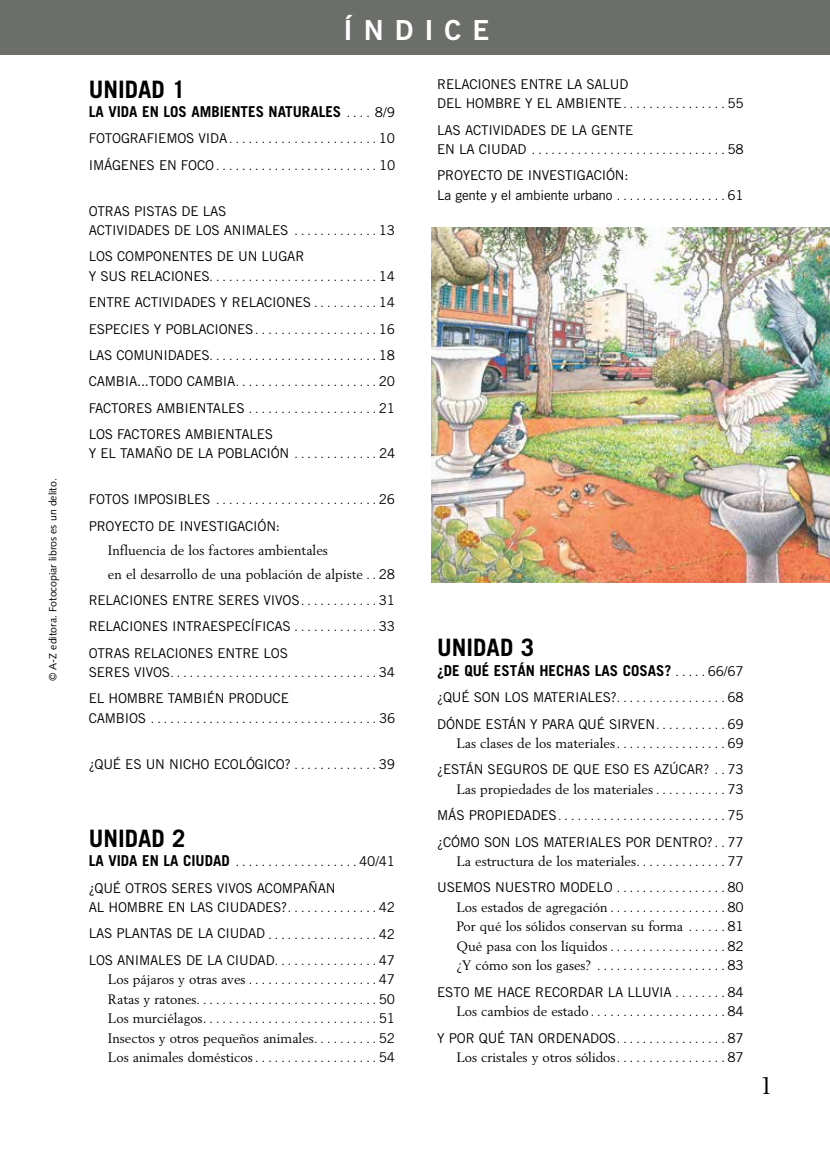
<style>
.page{position:relative;width:830px;height:1149px;background:#fff}
.page>*{position:absolute;margin:0;border:0;box-sizing:border-box;transform-origin:0 0}
.t1{font:27.6px "Trade Gothic LT Std Bd 2";letter-spacing:.4em;color:#fff}
.t2{font:700 24px "Trade Gothic";color:#000}
.t3{font:24px "Berling LT Std";color:#000}
.t4{font:700 15px "Trade Gothic";color:#000}
.t5{font:13.5px/26.2px "Trade Gothic LT Std";letter-spacing:-.015em;color:#000}
.t6{font:13.5px/19.5px "Berling LT Std";color:#000}
.t7{font:11.25px/19.5px "Trade Gothic LT Std";color:#000}
.t8{font:10.5px "Syntax";color:#000}
.s1{font-family:"Trade Gothic LT Std";font-weight:400;font-size:11.25px}
.s2{font-family:"Trade Gothic LT Std";font-weight:400;font-size:13.5px}
.s3{font-size:13.5px}
.s4{font-size:11.25px}
.s5{font-family:"Trade Gothic LT Std";font-size:11.25px}
.s6{font-family:"Trade Gothic LT Std"}
.s7{font-family:"Trade Gothic";font-weight:700;font-size:15px}
.s8{font-family:"Berling LT Std";font-size:13.5px}
</style>
<div class="page">
<img style="left:431px;top:227px;width:398px;height:355px">
<div style="left:0;top:0;width:829px;height:54px;background:#6b6e69"></div>
<p class="t8" style="left:46px;top:681px;width:204px;rotate:-90deg">© A-Z editora. Fotocopiar libros es un delito.</p>
<h1 class="t1" style="left:343px;top:13px;width:147px">ÍNDICE</h1>
<h2 class="t2" style="left:89px;top:74px;width:98px">UNIDAD 1</h2>
<p class="t4" style="left:89px;top:102px;width:308px">LA VIDA EN LOS AMBIENTES NATURALES <span class="s1">. . . .</span> <span class="s2">8/9</span></p>
<p class="t7" style="left:89px;top:129px;width:308px"><span class="s3">FOTOGRAFIEMOS VIDA</span> . . . . . . . . . . . . . . . . . . . . . . <span class="s3">10</span></p>
<p class="t7" style="left:89px;top:156px;width:308px"><span class="s3">IMÁGENES EN FOCO</span> . . . . . . . . . . . . . . . . . . . . . . . . <span class="s3">10</span></p>
<p class="t5" style="left:89px;top:201px;width:308px;line-height:19.5px">OTRAS PISTAS DE LAS<br>ACTIVIDADES DE LOS ANIMALES <span class="s4">. . . . . . . . . . . .</span> 13</p>
<p class="t5" style="left:89px;top:243px;width:217px">LOS COMPONENTES DE UN LUGAR</p>
<p class="t7" style="left:89px;top:267px;width:308px"><span class="s3">Y SUS RELACIONES</span> . . . . . . . . . . . . . . . . . . . . . . . . . <span class="s3">14</span></p>
<p class="t5" style="left:89px;top:289px;width:308px">ENTRE ACTIVIDADES Y RELACIONES <span class="s4">. . . . . . . . .</span> 14<br>ESPECIES Y POBLACIONES <span class="s4">. . . . . . . . . . . . . . . . . .</span> 16</p>
<p class="t7" style="left:89px;top:346px;width:308px"><span class="s3">LAS COMUNIDADES</span> . . . . . . . . . . . . . . . . . . . . . . . . . <span class="s3">18</span></p>
<p class="t5" style="left:89px;top:368px;width:308px;text-align:justify">CAMBIA...TODO CAMBIA <span class="s4">. . . . . . . . . . . . . . . . . . . . .</span> 20<br>FACTORES AMBIENTALES <span class="s4">. . . . . . . . . . . . . . . . . . .</span> 21<br>LOS FACTORES AMBIENTALES</p>
<p class="t5" style="left:89px;top:440px;width:308px">Y EL TAMAÑO DE LA POBLACIÓN <span class="s4">. . . . . . . . . . . .</span> 24</p>
<p class="t7" style="left:89px;top:490px;width:308px"><span class="s3">FOTOS IMPOSIBLES</span> . . . . . . . . . . . . . . . . . . . . . . . . <span class="s3">26</span></p>
<p class="t5" style="left:89px;top:512px;width:193px">PROYECTO DE INVESTIGACIÓN:</p>
<p class="t6" style="left:108px;top:537px;width:289px;line-height:24px">Influencia de los factores ambientales<br>en el desarrollo de una población de alpiste <span class="s5">.</span> <span class="s6">28</span></p>
<p class="t5" style="left:89px;top:586px;width:308px;text-align:justify">RELACIONES ENTRE SERES VIVOS <span class="s4">. . . . . . . . . . .</span> 31<br>RELACIONES INTRAESPECÍFICAS <span class="s4">. . . . . . . . . . . .</span> 33<br>OTRAS RELACIONES ENTRE LOS</p>
<p class="t7" style="left:89px;top:663px;width:308px"><span class="s3">SERES VIVOS</span> . . . . . . . . . . . . . . . . . . . . . . . . . . . . . . . <span class="s3">34</span></p>
<p class="t5" style="left:89px;top:685px;width:201px">EL HOMBRE TAMBIÉN PRODUCE</p>
<p class="t7" style="left:89px;top:708px;width:308px"><span class="s3">CAMBIOS</span> . . . . . . . . . . . . . . . . . . . . . . . . . . . . . . . . . . <span class="s3">36</span></p>
<p class="t5" style="left:89px;top:750px;width:308px">¿QUÉ ES UN NICHO ECOLÓGICO? <span class="s4">. . . . . . . . . . . .</span> 39</p>
<h2 class="t2" style="left:89px;top:823px;width:98px">UNIDAD 2</h2>
<p class="t7" style="left:89px;top:852px;width:308px"><span class="s7">LA VIDA EN LA CIUDAD</span> . . . . . . . . . . . . . . . . . . <span class="s3">40/41</span></p>
<p class="t5" style="left:89px;top:877px;width:308px;line-height:19.5px">¿QUÉ OTROS SERES VIVOS ACOMPAÑAN<br>AL HOMBRE EN LAS CIUDADES? <span class="s4">. . . . . . . . . . . . .</span> 42</p>
<p class="t5" style="left:89px;top:920px;width:308px">LAS PLANTAS DE LA CIUDAD <span class="s4">. . . . . . . . . . . . . . . .</span> 42<br>LOS ANIMALES DE LA CIUDAD <span class="s4">. . . . . . . . . . . . . . .</span> 47</p>
<p class="t6" style="left:108px;top:969px;width:289px">Los pájaros y otras aves<span class="s5">....................</span><span class="s6">47</span></p>
<p class="t7" style="left:108px;top:989px;width:289px"><span class="s8">Ratas y ratones</span> . . . . . . . . . . . . . . . . . . . . . . . . . . . <span class="s3">50<br></span><span class="s8">Los murciélagos</span> . . . . . . . . . . . . . . . . . . . . . . . . . . <span class="s3">51</span></p>
<p class="t6" style="left:108px;top:1027px;width:289px">Insectos y otros pequeños animales <span class="s5">. . . . . . . . .</span> <span class="s6">52<br></span>Los animales domésticos <span class="s5">. . . . . . . . . . . . . . . . . .</span> <span class="s6">54</span></p>
<p class="t5" style="left:437px;top:74px;width:308px;line-height:19.5px">RELACIONES ENTRE LA SALUD<br>DEL HOMBRE Y EL AMBIENTE <span class="s4">. . . . . . . . . . . . . . .</span> 55</p>
<p class="t5" style="left:437px;top:116px;width:197px">LAS ACTIVIDADES DE LA GENTE</p>
<p class="t7" style="left:437px;top:140px;width:308px"><span class="s3">EN LA CIUDAD</span> . . . . . . . . . . . . . . . . . . . . . . . . . . . . . <span class="s3">58</span></p>
<p class="t5" style="left:437px;top:166px;width:308px;line-height:19.5px">PROYECTO DE INVESTIGACIÓN:<br>La gente y el ambiente urbano <span class="s4">. . . . . . . . . . . . . . . .</span> 61</p>
<h2 class="t2" style="left:437px;top:632px;width:98px">UNIDAD 3</h2>
<p class="t4" style="left:437px;top:661px;width:308px">¿DE QUÉ ESTÁN HECHAS LAS COSAS? <span class="s1">. . . .</span> <span class="s2">66/67</span></p>
<p class="t5" style="left:437px;top:683px;width:308px">¿QUÉ SON LOS MATERIALES? <span class="s4">. . . . . . . . . . . . . . . .</span> 68<br>DÓNDE ESTÁN Y PARA QUÉ SIRVEN <span class="s4">. . . . . . . . . .</span> 69</p>
<p class="t6" style="left:456px;top:733px;width:289px">Las clases de los materiales <span class="s5">. . . . . . . . . . . . . . . .</span> <span class="s6">69</span></p>
<p class="t5" style="left:437px;top:756px;width:308px">¿ESTÁN SEGUROS DE QUE ESO ES AZÚCAR? <span class="s4">.</span> 73</p>
<p class="t6" style="left:456px;top:779px;width:289px">Las propiedades de los materiales <span class="s5">. . . . . . . . . .</span> <span class="s6">73</span></p>
<p class="t7" style="left:437px;top:806px;width:308px"><span class="s3">MÁS PROPIEDADES</span> . . . . . . . . . . . . . . . . . . . . . . . . . <span class="s3">75</span></p>
<p class="t5" style="left:437px;top:828px;width:308px">¿CÓMO SON LOS MATERIALES POR DENTRO? <span class="s4">.</span> 77</p>
<p class="t6" style="left:456px;top:851px;width:289px">La estructura de los materiales <span class="s5">. . . . . . . . . . . . .</span> <span class="s6">77</span></p>
<p class="t5" style="left:437px;top:874px;width:308px">USEMOS NUESTRO MODELO <span class="s4">. . . . . . . . . . . . . . . .</span> 80</p>
<p class="t6" style="left:456px;top:896px;width:289px;text-align:justify">Los estados de agregación <span class="s5">. . . . . . . . . . . . . . . . .</span> <span class="s6">80<br></span>Por qué los sólidos conservan su forma <span class="s5">. . . . .</span> <span class="s6">81<br></span>Qué pasa con los líquidos <span class="s5">. . . . . . . . . . . . . . . . .</span> <span class="s6">82</span></p>
<p class="t7" style="left:456px;top:956px;width:289px"><span class="s8">¿Y cómo son los gases?</span> . . . . . . . . . . . . . . . . . . . <span class="s3">83</span></p>
<p class="t5" style="left:437px;top:978px;width:308px">ESTO ME HACE RECORDAR LA LLUVIA <span class="s4">. . . . . . .</span> 84</p>
<p class="t7" style="left:456px;top:1002px;width:289px"><span class="s8">Los cambios de estado</span> . . . . . . . . . . . . . . . . . . . . <span class="s3">84</span></p>
<p class="t5" style="left:437px;top:1024px;width:308px">Y POR QUÉ TAN ORDENADOS <span class="s4">. . . . . . . . . . . . . . . .</span> 87</p>
<p class="t6" style="left:456px;top:1047px;width:289px">Los cristales y otros sólidos <span class="s5">. . . . . . . . . . . . . . . .</span> <span class="s6">87</span></p>
<h2 class="t3" style="left:759px;top:1071px;width:15px">1</h2>
</div>
